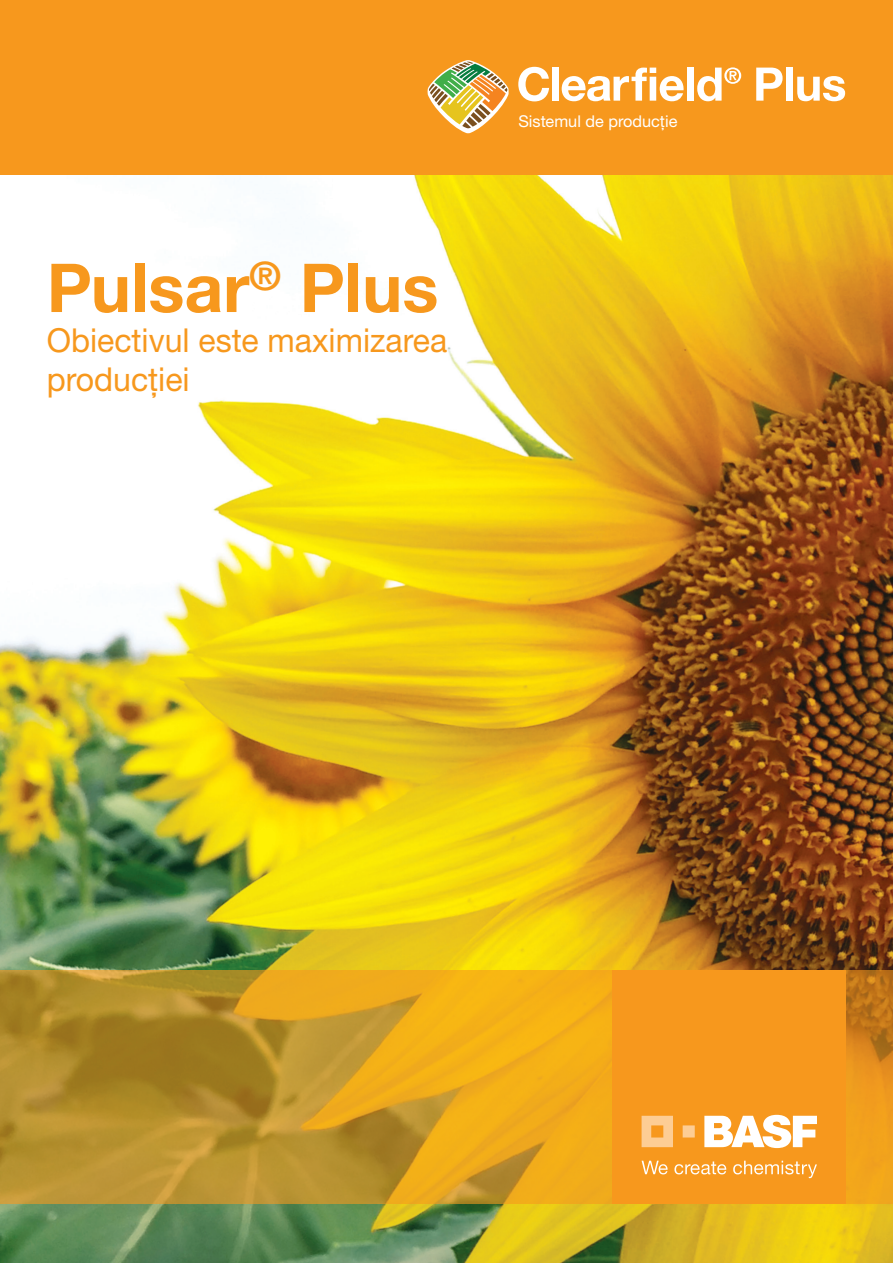
<style>
.page{position:relative;width:893px;height:1263px;background:#fff}
.page>*{position:absolute;margin:0;border:0;box-sizing:border-box;transform-origin:0 0}
.t1{font:700 67.5px "Helvetica Neue LTW1 G";color:#f7981d}
.t2{font:33px "Helvetica Neue LTW1 G";color:#f7981d}
.t3{font:16.35px "Helvetica Neue LTW1 G";color:#fff}
</style>
<div class="page">
<img style="left:0;top:174px;width:893px;height:1089px">
<div style="left:0;top:0;width:893px;height:174px;background:#f7981d"></div>
<svg style="left:0;top:969px;width:893px;height:234px;background:#cc9924"></svg>
<div style="left:612px;top:969px;width:234px;height:234px;background:#f7981d"></div>
<svg style="left:642px;top:1115px;width:175px;height:63px"></svg>
<svg style="left:428px;top:60px;width:81px;height:73px"></svg>
<svg style="left:518px;top:67px;width:31px;height:34px"></svg>
<div style="left:552px;top:68px;width:7px;height:33px;background:#fff"></div>
<svg style="left:562px;top:68px;width:122px;height:33px"></svg>
<div style="left:687px;top:68px;width:7px;height:33px;background:#fff"></div>
<svg style="left:697px;top:67px;width:44px;height:34px"></svg>
<svg style="left:756px;top:68px;width:27px;height:33px"></svg>
<div style="left:786px;top:68px;width:7px;height:33px;background:#fff"></div>
<svg style="left:797px;top:76px;width:48px;height:25px"></svg>
<p class="t1" style="left:47px;top:246px;width:393px">Pulsar<sup>®</sup> Plus</p>
<p class="t2" style="left:47px;top:319px;width:402px">Obiectivul este maximizarea</p>
<p class="t2" style="left:47px;top:359px;width:144px">producției</p>
<p class="t3" style="left:518px;top:111px;width:161px">Sistemul de producție</p>
</div>
